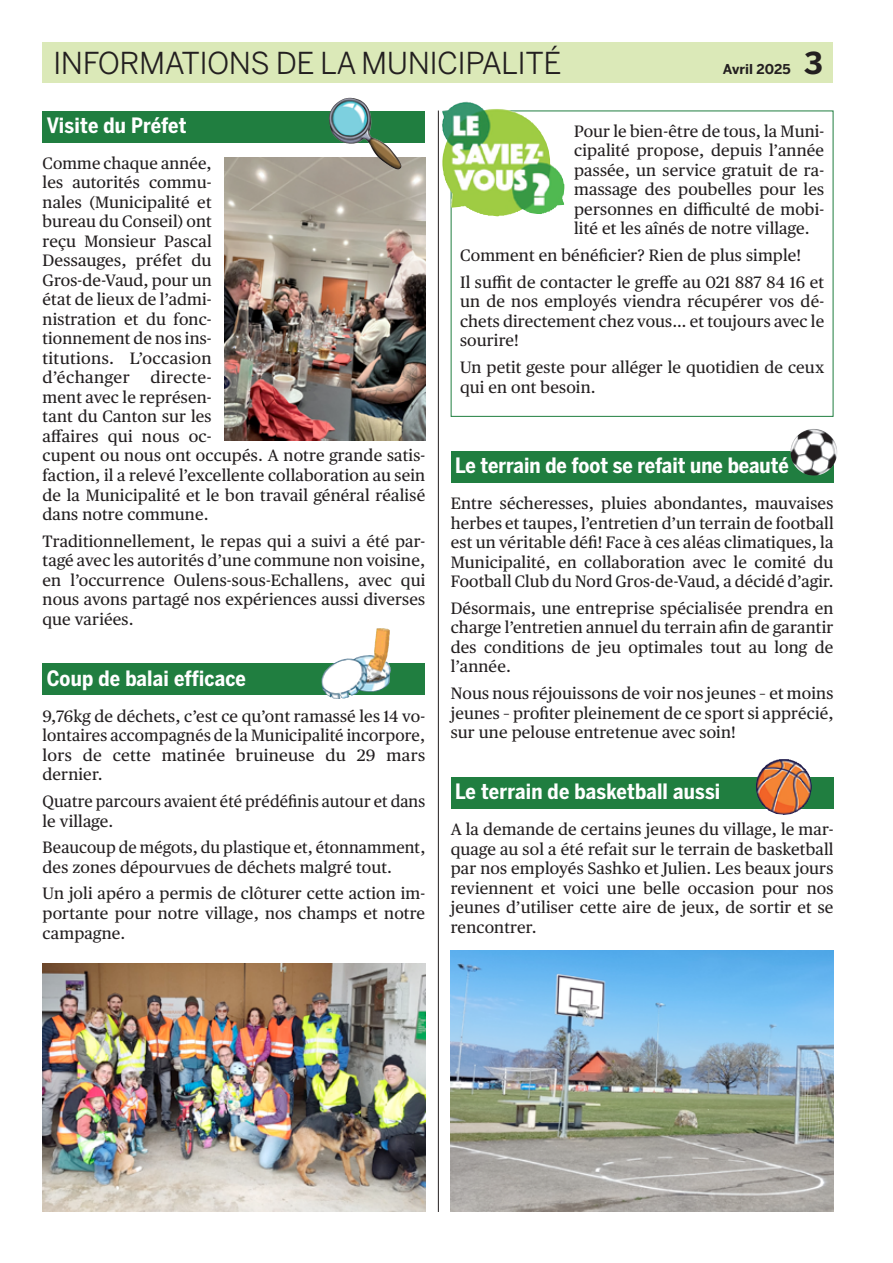
<style>
.page{position:relative;width:893px;height:1263px;background:#fff}
.page>*{position:absolute;margin:0;border:0;box-sizing:border-box;transform-origin:0 0}
.t1{font:30px "Benton Sans";letter-spacing:-.02em;color:#231f20}
.t2{font:700 30px "Benton Sans";color:#231f20}
.t3{font:700 21px "Benton Sans Condensed";color:#fff}
.t4{font:16.5px/19.5px "Publico Text";letter-spacing:.01em;color:#231f20;text-align:justify}
.t5{font:700 13.5px "Benton Sans";color:#231f20}
</style>
<div class="page">
<div style="left:43px;top:43px;width:790px;height:40px;background:#dbe9b8"></div>
<hr style="left:438px;top:111px;width:1px;height:1101px;background:#231f20">
<img style="left:442px;top:103px;width:123px;height:114px">
<div style="left:451px;top:451px;width:382px;height:32px;background:#207e40"></div>
<div style="left:451px;top:777px;width:382px;height:32px;background:#207e40"></div>
<img style="left:451px;top:950px;width:382px;height:262px">
<div style="left:43px;top:111px;width:382px;height:31px;background:#207e40"></div>
<img style="left:224px;top:157px;width:201px;height:283px">
<div style="left:43px;top:663px;width:382px;height:32px;background:#207e40"></div>
<img style="left:43px;top:964px;width:382px;height:248px">
<img style="left:790px;top:429px;width:24px;height:25px">
<img style="left:321px;top:628px;width:59px;height:71px">
<img style="left:756px;top:759px;width:56px;height:56px">
<img style="left:329px;top:98px;width:34px;height:46px">
<h1 class="t1" style="left:53px;top:45px;width:499px">INFORMATIONS DE LA MUNICIPALITÉ</h1>
<p class="t5" style="left:723px;top:61px;width:69px">Avril 2025</p>
<h1 class="t2" style="left:804px;top:44px;width:20px">3</h1>
<p class="t3" style="left:47px;top:112px;width:141px">Visite du Préfet</p>
<p class="t4" style="left:43px;top:152px;width:171px">Comme chaque année, les autorités commu&shy;nales (Municipalité et bureau du Conseil) ont reçu Monsieur Pascal Dessauges, préfet du Gros-de-Vaud, pour un état de lieux de l’admi&shy;nistration et du fonc&shy;tionnement de nos ins&shy;titutions. L’occasion d’échanger</p>
<p class="t4" style="left:43px;top:367px;width:384px;text-align:left;text-indent:108px">directe-<br>ment avec le représen-<br>tant du Canton sur les<br>affaires qui nous oc-<br>cupent ou nous ont occupés. A notre grande satis&shy;faction, il a relevé l’excellente collaboration au sein de la Municipalité et le bon travail général réalisé dans notre commune.</p>
<p class="t4" style="left:43px;top:530px;width:384px">Traditionnellement, le repas qui a suivi a été par&shy;tagé avec les autorités d’une commune non voisine, en l’occurrence Oulens-sous-Echallens, avec qui nous avons partagé nos expériences aussi diverses que variées.</p>
<p class="t3" style="left:47px;top:665px;width:201px">Coup de balai efficace</p>
<p class="t4" style="left:43px;top:705px;width:384px">9,76kg de déchets, c’est ce qu’ont ramassé les 14 vo&shy;lontaires accompagnés de la Municipalité incorpore, lors de cette matinée bruineuse du 29 mars dernier.</p>
<p class="t4" style="left:43px;top:790px;width:384px">Quatre parcours avaient été prédéfinis autour et dans le village.</p>
<p class="t4" style="left:43px;top:837px;width:384px">Beaucoup de mégots, du plastique et, étonnamment, des zones dépourvues de déchets malgré tout.</p>
<p class="t4" style="left:43px;top:883px;width:384px">Un joli apéro a permis de clôturer cette action im&shy;portante pour notre village, nos champs et notre campagne.</p>
<p class="t4" style="left:574px;top:120px;width:252px">Pour le bien-être de tous, la Muni&shy;cipalité propose, depuis l’année passée, un service gratuit de ra&shy;massage des poubelles pour les personnes en difficulté de mobi&shy;lité et les aînés de notre village.</p>
<p class="t4" style="left:460px;top:241px;width:366px;line-height:26.7px">Comment en bénéficier? Rien de plus simple!<br>Il suffit de contacter le greffe au 021 887 84 16 et</p>
<p class="t4" style="left:460px;top:291px;width:366px">un de nos employés viendra récupérer vos dé&shy;chets directement chez vous… et toujours avec le sourire!</p>
<p class="t4" style="left:460px;top:357px;width:366px">Un petit geste pour alléger le quotidien de ceux qui en ont besoin.</p>
<p class="t3" style="left:455px;top:452px;width:335px">Le terrain de foot se refait une beauté</p>
<p class="t4" style="left:451px;top:493px;width:384px">Entre sécheresses, pluies abondantes, mauvaises herbes et taupes, l’entretien d’un terrain de football est un véritable défi! Face à ces aléas climatiques, la Municipalité, en collaboration avec le comité du Football Club du Nord Gros-de-Vaud, a décidé d’agir.</p>
<p class="t4" style="left:451px;top:597px;width:384px">Désormais, une entreprise spécialisée prendra en charge l’entretien annuel du terrain afin de garantir des conditions de jeu optimales tout au long de l’année.</p>
<p class="t4" style="left:451px;top:683px;width:384px">Nous nous réjouissons de voir nos jeunes – et moins jeunes – profiter pleinement de ce sport si apprécié, sur une pelouse entretenue avec soin!</p>
<p class="t3" style="left:455px;top:779px;width:267px">Le terrain de basketball aussi</p>
<p class="t4" style="left:451px;top:819px;width:384px">A la demande de certains jeunes du village, le mar&shy;quage au sol a été refait sur le terrain de basketball par nos employés Sashko et Julien. Les beaux jours reviennent et voici une belle occasion pour nos jeunes d’utiliser cette aire de jeux, de sortir et se rencontrer.</p>
</div>
